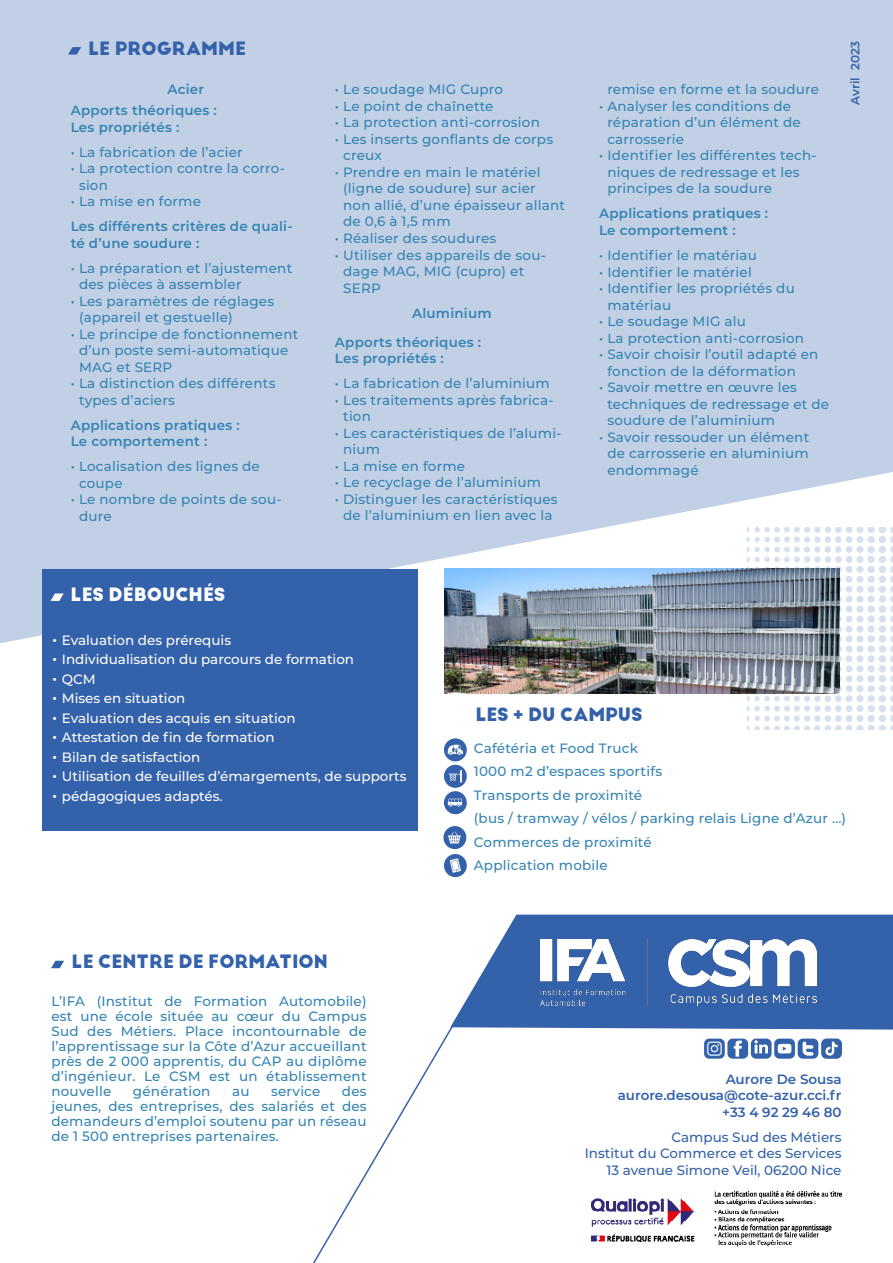
<style>
.page{position:relative;width:893px;height:1263px;background:#fff}
.page>*{position:absolute;margin:0;border:0;box-sizing:border-box;transform-origin:0 0}
.t1{font:700 18px "Big John PRO";color:#3462aa}
.t2{font:700 18px "Big John PRO";color:#fff}
.t3{font:500 13.5px/16.5px "Montserrat";letter-spacing:.015em;color:#3484b3}
.t4{font:500 13.5px "Montserrat";color:#fff}
.t5{font:600 13.5px/16.5px "Montserrat";letter-spacing:.015em;color:#3484b3}
.t6{font:500 13.5px "Montserrat";color:#3462aa}
.t7{font:600 13.5px "Montserrat";color:#3462aa}
.t8{font:600 12px "Montserrat";letter-spacing:-.005em;color:#3462aa}
.s1{font-size:16.5px}
</style>
<div class="page">
<div style="left:0;top:0;width:893px;height:646px;background:#c2d0e5"></div>
<svg style="left:68px;top:47px;width:13px;height:8px"></svg>
<div style="left:43px;top:569px;width:375px;height:261px;background:#3462aa"></div>
<svg style="left:51px;top:593px;width:13px;height:8px"></svg>
<div style="left:519px;top:915px;width:374px;height:114px;background:#3462aa"></div>
<svg style="left:313px;top:914px;width:206px;height:349px"></svg>
<img style="left:540px;top:940px;width:276px;height:65px">
<svg style="left:51px;top:961px;width:13px;height:7px"></svg>
<img style="left:591px;top:1192px;width:251px;height:55px">
<svg style="left:704px;top:1038px;width:138px;height:21px"></svg>
<div style="left:444px;top:738px;width:23px;height:23px;background:#3462aa;border-radius:50%"></div>
<div style="left:444px;top:765px;width:23px;height:23px;background:#3462aa;border-radius:50%"></div>
<div style="left:444px;top:791px;width:23px;height:23px;background:#3462aa;border-radius:50%"></div>
<div style="left:443px;top:826px;width:23px;height:23px;background:#3462aa;border-radius:50%"></div>
<div style="left:444px;top:854px;width:23px;height:23px;background:#3462aa;border-radius:50%"></div>
<svg style="left:448px;top:745px;width:15px;height:10px"></svg>
<svg style="left:449px;top:770px;width:13px;height:12px"></svg>
<svg style="left:448px;top:799px;width:14px;height:8px"></svg>
<svg style="left:448px;top:832px;width:13px;height:11px"></svg>
<svg style="left:450px;top:858px;width:11px;height:15px"></svg>
<svg style="left:748px;top:528px;width:145px;height:201px"></svg>
<img style="left:445px;top:569px;width:394px;height:124px">
<p class="t1" style="left:88px;top:37px;width:160px">LE PROGRAMME</p>
<p class="t5" style="left:167px;top:81px;width:38px">Acier</p>
<p class="t5" style="left:71px;top:102px;width:148px">Apports théoriques :</p>
<p class="t5" style="left:71px;top:118px;width:110px">Les propriétés :</p>
<p class="t3" style="left:71px;top:143px;width:174px">• La fabrication de l’acier</p>
<p class="t3" style="left:79px;top:160px;width:207px;text-indent:-8px">• La protection contre la corro&shy;sion</p>
<p class="t3" style="left:71px;top:193px;width:132px">• La mise en forme</p>
<p class="t5" style="left:71px;top:218px;width:223px">Les différents critères de quali&shy;té d’une soudure :</p>
<p class="t3" style="left:79px;top:259px;width:215px;text-indent:-8px">• La préparation et l’ajustement des pièces à assembler</p>
<p class="t3" style="left:79px;top:292px;width:197px;text-indent:-8px">• Les paramètres de réglages (appareil et gestuelle)</p>
<p class="t3" style="left:79px;top:325px;width:221px;text-indent:-8px">• Le principe de fonctionnement d’un poste semi-automatique<br>MAG et SERP</p>
<p class="t3" style="left:79px;top:375px;width:198px;text-indent:-8px">• La distinction des différents types d’aciers</p>
<p class="t5" style="left:71px;top:416px;width:171px">Applications pratiques :</p>
<p class="t5" style="left:71px;top:433px;width:138px">Le comportement :</p>
<p class="t3" style="left:79px;top:458px;width:182px;text-indent:-8px">• Localisation des lignes de coupe</p>
<p class="t3" style="left:79px;top:491px;width:204px;text-indent:-8px">• Le nombre de points de sou&shy;dure</p>
<p class="t3" style="left:335px;top:81px;width:170px">• Le soudage MIG Cupro</p>
<p class="t3" style="left:335px;top:97px;width:160px">• Le point de chaînette</p>
<p class="t3" style="left:335px;top:114px;width:206px">• La protection anti-corrosion</p>
<p class="t3" style="left:343px;top:130px;width:211px;text-indent:-8px">• Les inserts gonflants de corps creux</p>
<p class="t3" style="left:343px;top:163px;width:223px;text-indent:-8px">• Prendre en main le matériel (ligne de soudure) sur acier non allié, d’une épaisseur allant de 0,6 à 1,5 mm</p>
<p class="t3" style="left:335px;top:229px;width:163px">• Réaliser des soudures</p>
<p class="t3" style="left:343px;top:246px;width:204px;text-indent:-8px">• Utiliser des appareils de sou&shy;dage MAG, MIG (cupro) et<br>SERP</p>
<p class="t5" style="left:412px;top:304px;width:81px">Aluminium</p>
<p class="t5" style="left:335px;top:333px;width:148px">Apports théoriques :</p>
<p class="t5" style="left:335px;top:350px;width:110px">Les propriétés :</p>
<p class="t3" style="left:335px;top:375px;width:216px">• La fabrication de l’aluminium</p>
<p class="t3" style="left:343px;top:391px;width:212px;text-indent:-8px">• Les traitements après fabrica&shy;tion</p>
<p class="t3" style="left:343px;top:424px;width:220px;text-indent:-8px">• Les caractéristiques de l’alumi&shy;nium</p>
<p class="t3" style="left:335px;top:457px;width:132px">• La mise en forme</p>
<p class="t3" style="left:335px;top:474px;width:208px">• Le recyclage de l’aluminium</p>
<p class="t3" style="left:335px;top:490px;width:224px;text-align:center">• Distinguer les caractéristiques de l’aluminium en lien avec la</p>
<p class="t3" style="left:607px;top:81px;width:213px">remise en forme et la soudure</p>
<p class="t3" style="left:607px;top:97px;width:195px;text-indent:-8px">• Analyser les conditions de réparation d’un élément de carrosserie</p>
<p class="t3" style="left:607px;top:147px;width:211px;text-indent:-8px">• Identifier les différentes tech&shy;niques de redressage et les principes de la soudure</p>
<p class="t5" style="left:599px;top:205px;width:171px">Applications pratiques :</p>
<p class="t5" style="left:599px;top:221px;width:138px">Le comportement :</p>
<p class="t3" style="left:599px;top:246px;width:159px">• Identifier le matériau</p>
<p class="t3" style="left:599px;top:263px;width:154px">• Identifier le matériel</p>
<p class="t3" style="left:607px;top:279px;width:189px;text-indent:-8px">• Identifier les propriétés du matériau</p>
<p class="t3" style="left:599px;top:312px;width:148px">• Le soudage MIG alu</p>
<p class="t3" style="left:599px;top:329px;width:206px">• La protection anti-corrosion</p>
<p class="t3" style="left:607px;top:345px;width:212px;text-indent:-8px">• Savoir choisir l’outil adapté en fonction de la déformation</p>
<p class="t3" style="left:607px;top:378px;width:223px;text-indent:-8px">• Savoir mettre en œuvre les techniques de redressage et de soudure de l’aluminium</p>
<p class="t3" style="left:607px;top:428px;width:203px;text-align:justify;text-indent:-8px">• Savoir ressouder un élément de carrosserie en aluminium endommagé</p>
<p class="t8" style="left:847px;top:105px;width:65px;rotate:-90deg">Avril 2023</p>
<p class="t2" style="left:71px;top:583px;width:156px">LES DÉBOUCHÉS</p>
<p class="t4" style="left:52px;top:630px;width:180px"><span class="s1">•</span> Evaluation des prérequis</p>
<p class="t4" style="left:52px;top:650px;width:303px"><span class="s1">•</span> Individualisation du parcours de formation</p>
<p class="t4" style="left:52px;top:669px;width:45px"><span class="s1">•</span> QCM</p>
<p class="t4" style="left:52px;top:689px;width:135px"><span class="s1">•</span> Mises en situation</p>
<p class="t4" style="left:52px;top:708px;width:245px"><span class="s1">•</span> Evaluation des acquis en situation</p>
<p class="t4" style="left:52px;top:728px;width:224px"><span class="s1">•</span> Attestation de fin de formation</p>
<p class="t4" style="left:52px;top:747px;width:149px"><span class="s1">•</span> Bilan de satisfaction</p>
<p class="t4" style="left:52px;top:767px;width:356px"><span class="s1">•</span> Utilisation de feuilles d’émargements, de supports</p>
<p class="t4" style="left:52px;top:786px;width:172px"><span class="s1">•</span> pédagogiques adaptés.</p>
<p class="t1" style="left:72px;top:951px;width:258px">LE CENTRE DE FORMATION</p>
<p class="t3" style="left:51px;top:993px;width:317px;line-height:15px;text-align:justify">L’IFA (Institut de Formation Automobile) est une école située au cœur du Campus Sud des Métiers. Place incontournable de l’apprentissage sur la Côte d’Azur accueillant près de 2 000 apprentis, du CAP au diplôme d’ingénieur. Le CSM est un établissement nouvelle</p>
<p class="t3" style="left:133px;top:1082px;width:79px">génération</p>
<p class="t3" style="left:232px;top:1082px;width:19px">au</p>
<p class="t3" style="left:271px;top:1082px;width:51px">service</p>
<p class="t3" style="left:51px;top:1083px;width:317px;line-height:15px;text-align:justify;text-indent:291px">des jeunes, des entreprises, des salariés et des demandeurs d’emploi soutenu par un réseau de 1 500 entreprises partenaires.</p>
<p class="t1" style="left:475px;top:704px;width:169px">LES + DU CAMPUS</p>
<p class="t3" style="left:474px;top:739px;width:166px">Cafétéria et Food Truck</p>
<p class="t3" style="left:474px;top:763px;width:190px">1000 m2 d’espaces sportifs</p>
<p class="t3" style="left:474px;top:786px;width:170px">Transports de proximité</p>
<p class="t3" style="left:474px;top:810px;width:374px">(bus / tramway / vélos / parking relais Ligne d’Azur …)</p>
<p class="t3" style="left:474px;top:833px;width:179px">Commerces de proximité</p>
<p class="t3" style="left:474px;top:857px;width:135px">Application mobile</p>
<p class="t7" style="left:726px;top:1069px;width:117px">Aurore De Sousa</p>
<p class="t7" style="left:618px;top:1086px;width:225px">aurore.desousa@cote-azur.cci.fr</p>
<p class="t7" style="left:722px;top:1102px;width:121px">+33 4 92 29 46 80</p>
<p class="t6" style="left:671px;top:1127px;width:172px">Campus Sud des Métiers</p>
<p class="t6" style="left:585px;top:1144px;width:258px">Institut du Commerce et des Services</p>
<p class="t6" style="left:607px;top:1160px;width:236px">13 avenue Simone Veil, 06200 Nice</p>
</div>
